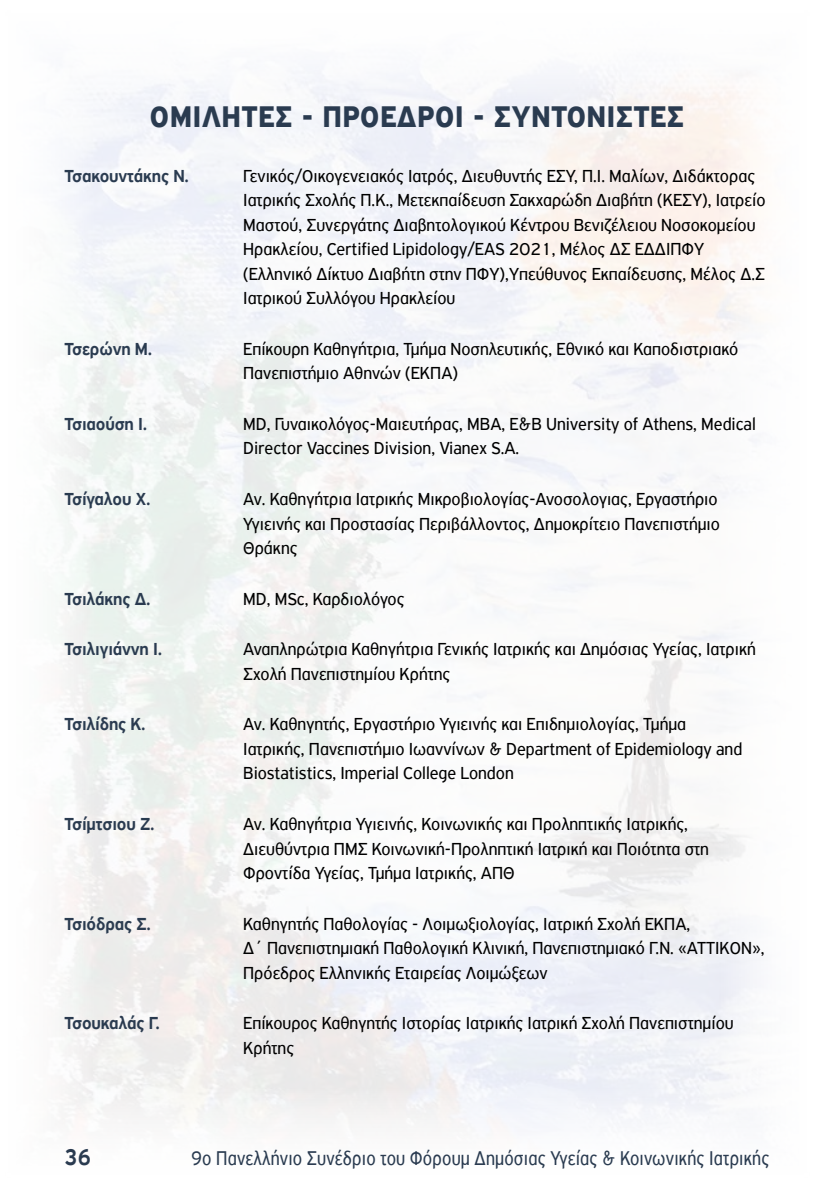
<style>
.page{position:relative;width:834px;height:1191px;background:#fff}
.page>*{position:absolute;margin:0;border:0;box-sizing:border-box;transform-origin:0 0}
.t1{font:700 31.5px "PF Highway Sans Pro";letter-spacing:.03em;color:#2a3b50;scale:.9 1}
.t2{font:500 24.5px "PF Highway Sans Pro";color:#2a3b50;scale:.85 1}
.t3{font:21px "PF Highway Sans Pro";letter-spacing:.01em;color:#2a3b50;scale:.85 1}
.t4{font:18.38px/24.5px "PF Highway Sans Pro";color:#000;scale:.95 1}
.t5{font:500 18.38px "PF Highway Sans Pro";letter-spacing:-.01em;color:#2a3b50;scale:.95 1}
</style>
<div class="page">
<h1 class="t1" style="left:150px;top:98px;width:594px">ΟΜΙΛΗΤΕΣ - ΠΡΟΕΔΡΟΙ - ΣΥΝΤΟΝΙΣΤΕΣ</h1>
<p class="t5" style="left:64px;top:165px;width:132px">Τσακουντάκης Ν.</p>
<p class="t4" style="left:243px;top:163px;width:551px">Γενικός/Οικογενειακός Ιατρός, Διευθυντής ΕΣΥ, Π.Ι. Μαλίων, Διδάκτορας Ιατρικής Σχολής Π.Κ., Μετεκπαίδευση Σακχαρώδη Διαβήτη (ΚΕΣΥ), Ιατρείο Μαστού, Συνεργάτης Διαβητολογικού Κέντρου Βενιζέλειου Νοσοκομείου Ηρακλείου, Certified Lipidology/EAS 2021, Μέλος ΔΣ ΕΔΔΙΠΦΥ (Eλληνικό Δίκτυο Διαβήτη στην ΠΦΥ),Yπεύθυνος Εκπαίδευσης, Mέλος Δ.Σ Ιατρικού Συλλόγου Ηρακλείου</p>
<p class="t5" style="left:64px;top:338px;width:94px">Τσερώνη Μ.</p>
<p class="t4" style="left:243px;top:336px;width:522px">Επίκουρη Καθηγήτρια, Τμήμα Νοσηλευτικής, Εθνικό και Καποδιστριακό<br>Πανεπιστήμιο Αθηνών (ΕΚΠΑ)</p>
<p class="t5" style="left:64px;top:413px;width:88px">Τσιαούση Ι.</p>
<p class="t4" style="left:243px;top:411px;width:541px">MD, Γυναικολόγος-Μαιευτήρας, ΜΒΑ, Ε&amp;Β University of Athens, Medical<br>Director Vaccines Division, Vianex S.A.</p>
<p class="t5" style="left:64px;top:488px;width:92px">Τσίγαλου Χ.</p>
<p class="t4" style="left:243px;top:487px;width:503px">Αν. Καθηγήτρια Ιατρικής Μικροβιολογίας-Ανοσολογιας, Εργαστήριο<br>Υγιεινής και Προστασίας Περιβάλλοντος, Δημοκρίτειο Πανεπιστήμιο<br>Θράκης</p>
<p class="t5" style="left:64px;top:588px;width:92px">Τσιλάκης Δ.</p>
<p class="t4" style="left:243px;top:586px;width:171px">MD, MSc, Καρδιολόγος</p>
<p class="t5" style="left:64px;top:638px;width:104px">Τσιλιγιάννη Ι.</p>
<p class="t4" style="left:243px;top:637px;width:541px">Αναπληρώτρια Καθηγήτρια Γενικής Ιατρικής και Δημόσιας Υγείας, Ιατρική<br>Σχολή Πανεπιστημίου Κρήτης</p>
<p class="t5" style="left:64px;top:713px;width:87px">Τσιλίδης Κ.</p>
<p class="t4" style="left:243px;top:712px;width:526px">Αν. Καθηγητής, Εργαστήριο Υγιεινής και Επιδημιολογίας, Τμήμα<br>Ιατρικής, Πανεπιστήμιο Ιωαννίνων &amp; Department of Epidemiology and<br>Biostatistics, Imperial College London</p>
<p class="t5" style="left:64px;top:813px;width:96px">Τσίµτσιου Ζ.</p>
<p class="t4" style="left:243px;top:811px;width:491px">Αν. Καθηγήτρια Υγιεινής, Κοινωνικής και Προληπτικής Ιατρικής,<br>Διευθύντρια ΠΜΣ Κοινωνική-Προληπτική Ιατρική και Ποιότητα στη<br>Φροντίδα Υγείας, Τμήμα Ιατρικής, ΑΠΘ</p>
<p class="t5" style="left:64px;top:913px;width:92px">Τσιόδρας Σ.</p>
<p class="t4" style="left:243px;top:911px;width:550px">Καθηγητής Παθολογίας - Λοιμωξιολογίας, Ιατρική Σχολή ΕΚΠΑ,<br>Δ΄ Πανεπιστημιακή Παθολογική Κλινική, Πανεπιστημιακό Γ.Ν. «ΑΤΤΙΚΟΝ»,<br>Πρόεδρος Ελληνικής Εταιρείας Λοιμώξεων</p>
<p class="t5" style="left:64px;top:1012px;width:102px">Τσουκαλάς Γ.</p>
<p class="t4" style="left:243px;top:1011px;width:517px">Επίκουρος Καθηγητής Ιστορίας Ιατρικής Ιατρική Σχολή Πανεπιστημίου<br>Κρήτης</p>
<h2 class="t2" style="left:64px;top:1142px;width:33px">36</h2>
<p class="t3" style="left:191px;top:1145px;width:681px">9ο Πανελλήνιο Συνέδριο του Φόρουμ Δημόσιας Υγείας &amp; Κοινωνικής Ιατρικής</p>
</div>
